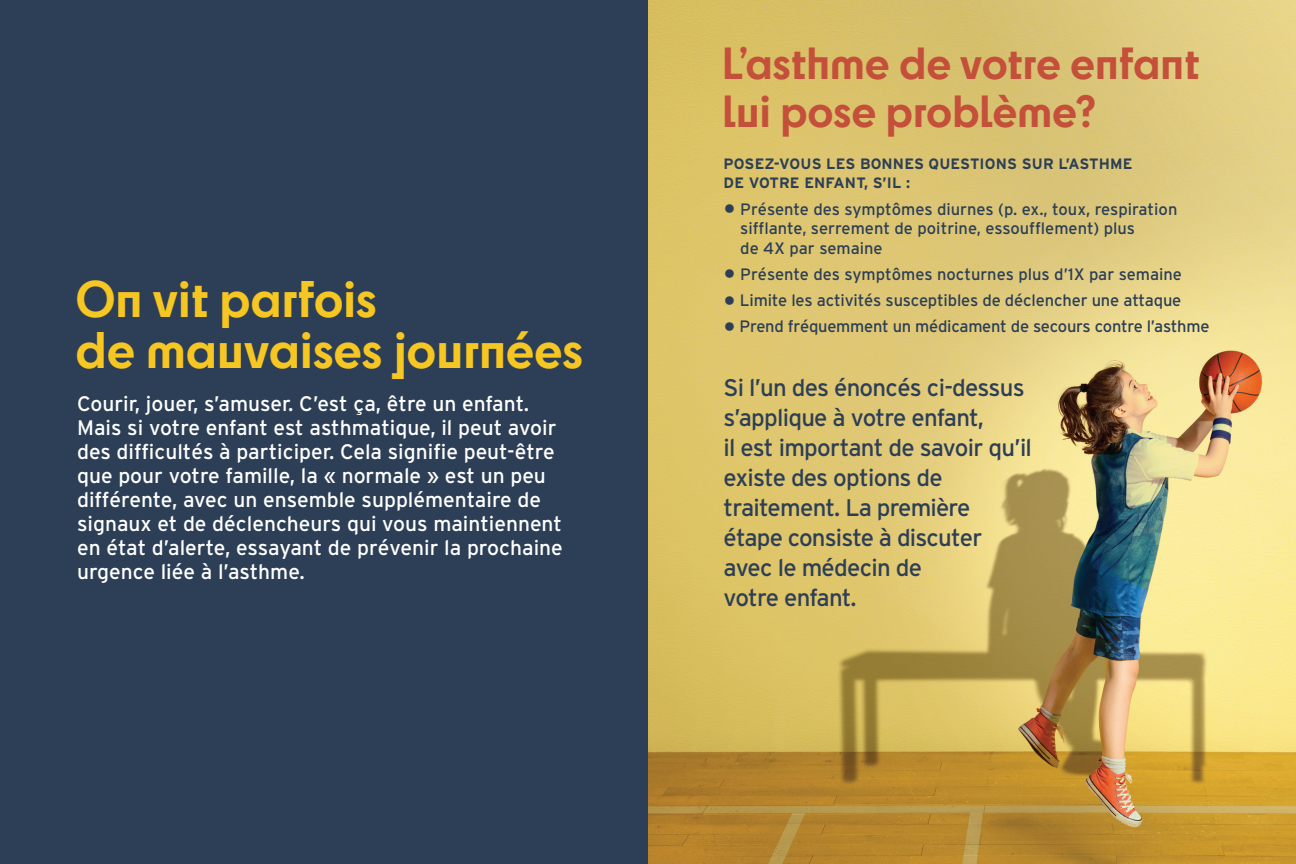
<style>
.page{position:relative;width:1296px;height:864px;background:#fff}
.page>*{position:absolute;margin:0;border:0;box-sizing:border-box;transform-origin:0 0}
.t1{font:700 48px/51px "Cy";letter-spacing:-.01em;color:#f6c622}
.t2{font:700 42px/48px "Cy";letter-spacing:-.01em;color:#c44f3a}
.t3{font:24px/30px "Interstate";letter-spacing:-.03em;color:#2d3f56}
.t4{font:21px/24px "Interstate";color:#fff}
.t5{font:16.5px/19.5px "Interstate";letter-spacing:-.01em;color:#2d3f56}
.t6{font:700 15px/19.5px "Interstate";letter-spacing:.01em;color:#2d3f56}
.s1{font-size:28.5px}
</style>
<div class="page">
<img style="left:648px;top:0;width:648px;height:864px">
<div style="left:0;top:0;width:648px;height:864px;background:#2d3f56"></div>
<h2 class="t1" style="left:76px;top:271px;width:509px">On vit parfois<br>de mauvaises journées</h2>
<p class="t4" style="left:77px;top:392px;width:487px">Courir, jouer, s’amuser. C’est ça, être un enfant.<br>Mais si votre enfant est asthmatique, il peut avoir des difficultés à participer. Cela signifie peut-être que pour votre famille, la « normale » est un peu différente, avec un ensemble supplémentaire de signaux et de déclencheurs qui vous maintiennent en état d’alerte, essayant de prévenir la prochaine urgence liée à l’asthme.</p>
<h3 class="t2" style="left:722px;top:37px;width:479px">L’asthme de votre enfant lui pose problème?</h3>
<p class="t6" style="left:724px;top:154px;width:411px">POSEZ-VOUS LES BONNES QUESTIONS SUR L’ASTHME<br>DE VOTRE ENFANT, S’IL :</p>
<p class="t5" style="left:740px;top:199px;width:439px;text-indent:-17px"><span class="s1">•</span> Présente des symptômes diurnes (p. ex., toux, respiration sifflante, serrement de poitrine, essoufflement) plus<br>de 4X par semaine</p>
<p class="t5" style="left:724px;top:264px;width:460px"><span class="s1">•</span> Présente des symptômes nocturnes plus d’1X par semaine</p>
<p class="t5" style="left:724px;top:290px;width:459px"><span class="s1">•</span> Limite les activités susceptibles de déclencher une attaque</p>
<p class="t5" style="left:724px;top:317px;width:487px"><span class="s1">•</span> Prend fréquemment un médicament de secours contre l’asthme</p>
<p class="t3" style="left:724px;top:372px;width:310px">Si l’un des énoncés ci-dessus s’applique à votre enfant,<br>il est important de savoir qu’il existe des options de traitement. La première étape consiste à discuter avec le médecin de<br>votre enfant.</p>
</div>
